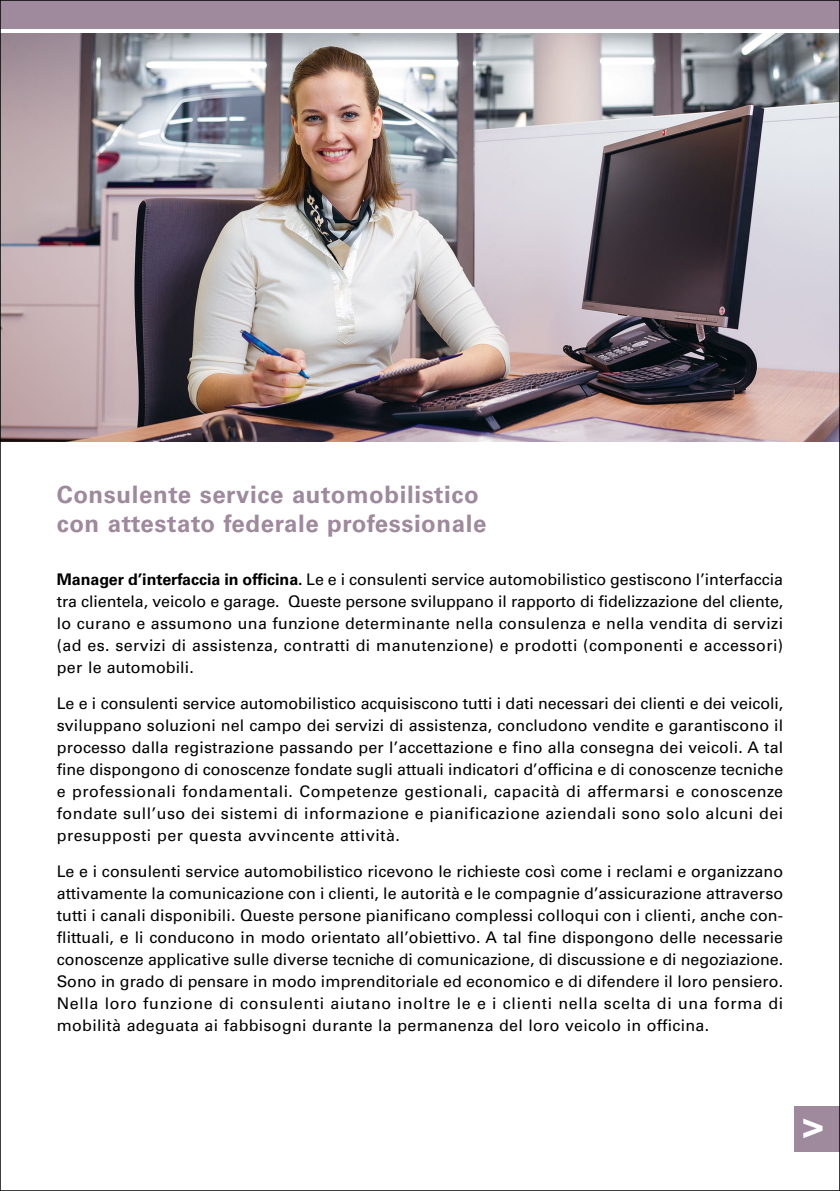
<style>
.page{position:relative;width:840px;height:1191px;background:#fff}
.page>*{position:absolute;margin:0;border:0;box-sizing:border-box;transform-origin:0 0}
.t1{font:700 36px "Univers LT Std";color:#fff}
.t2{font:700 24px/28.8px "Univers LT Std";letter-spacing:.025em;color:#9e899d}
.t3{font:16px/22px "Univers LT Std";letter-spacing:.025em;color:#000;text-align:justify}
.s1{font-weight:700}
</style>
<div class="page">
<div style="left:0;top:0;width:839px;height:28px;background:#9e899d"></div>
<div style="left:794px;top:1106px;width:45px;height:45px;background:#9e899d"></div>
<img style="left:2px;top:34px;width:835px;height:408px">
<h2 class="t2" style="left:57px;top:480px;width:431px">Consulente service automobilistico con attestato federale professionale</h2>
<p class="t3" style="left:57px;top:568px;width:727px"><span class="s1">Manager d’interfaccia in officina.</span> Le e i consulenti service automobilistico gestiscono l’interfaccia tra clientela, veicolo e garage. Queste persone sviluppano il rapporto di fidelizzazione del cliente, lo curano e assumono una funzione determinante nella consulenza e nella vendita di servizi (ad es. servizi di assistenza, contratti di manutenzione) e prodotti (componenti e accessori) per le automobili.</p>
<p class="t3" style="left:57px;top:692px;width:727px">Le e i consulenti service automobilistico acquisiscono tutti i dati necessari dei clienti e dei veicoli, sviluppano soluzioni nel campo dei servizi di assistenza, concludono vendite e garantiscono il processo dalla registrazione passando per l’accettazione e fino alla consegna dei veicoli. A tal fine dispongono di conoscenze fondate sugli attuali indicatori d’officina e di conoscenze tecniche e professionali fondamentali. Competenze gestionali, capacità di affermarsi e conoscenze fondate sull’uso dei sistemi di informazione e pianificazione aziendali sono solo alcuni dei presupposti per questa avvincente attività.</p>
<p class="t3" style="left:57px;top:861px;width:727px">Le e i consulenti service automobilistico ricevono le richieste così come i reclami e organizzano attivamente la comunicazione con i clienti, le autorità e le compagnie d’assicurazione attraverso tutti i canali disponibili. Queste persone pianificano complessi colloqui con i clienti, anche con&shy;flittuali, e li conducono in modo orientato all’obiettivo. A tal fine dispongono delle necessarie conoscenze applicative sulle diverse tecniche di comunicazione, di discussione e di negoziazione.<br>Sono in grado di pensare in modo imprenditoriale ed economico e di difendere il loro pensiero.<br>Nella loro funzione di consulenti aiutano inoltre le e i clienti nella scelta di una forma di mobilità adeguata ai fabbisogni durante la permanenza del loro veicolo in officina.</p>
<h1 class="t1" style="left:802px;top:1104px;width:23px">&gt;</h1>
</div>
